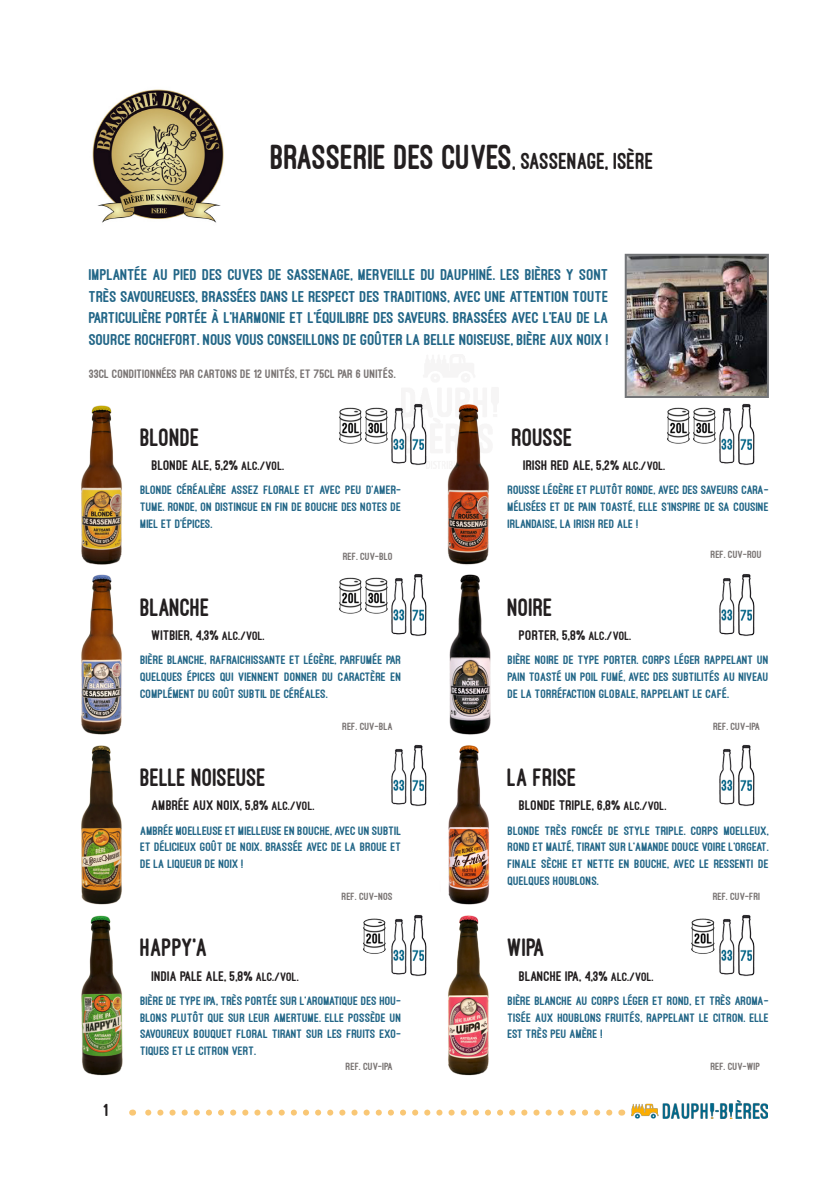
<style>
.page{position:relative;width:840px;height:1191px;background:#fff}
.page>*{position:absolute;margin:0;border:0;box-sizing:border-box;transform-origin:0 0}
.Titre_Brasserie{font:800 36px "Ostrich Sans";color:#231f20}
.Titre_Bière{font:800 26px "Ostrich Sans";color:#231f20}
.Texte_bière{font:800 18px "Ostrich Sans";color:#231f20;scale:1.11 1}
.Description_Brasseri{font:800 16.2px/21.6px "Ostrich Sans";color:#226687;text-align:justify;scale:1.11 1}
.Style_Bière{font:800 14.4px "Ostrich Sans";color:#231f20;scale:1.11 1}
.Texte_bière-2{font:800 12.6px/16.8px "Ostrich Sans";color:#226687;text-align:justify;scale:1.11 1}
.Conditionnement{font:800 12.6px "Ostrich Sans";color:#7a7574;scale:1.11 1}
.Référence{font:800 10.8px "Ostrich Sans";color:#7a7574;scale:1.11 1}
.s1{font-size:24px}
.s2{font-size:12.6px}
</style>
<div class="page">
<img style="left:92px;top:89px;width:132px;height:134px">
<img style="left:627px;top:257px;width:138px;height:138px">
<div style="left:624px;top:254px;width:144px;height:144px;border:2px solid #727477"></div>
<img style="left:447px;top:404px;width:42px;height:161px">
<img style="left:81px;top:405px;width:42px;height:671px">
<img style="left:449px;top:574px;width:42px;height:161px">
<img style="left:631px;top:1100px;width:136px;height:19px">
<svg style="left:132px;top:1109px;width:477px;height:6px"></svg>
<img style="left:448px;top:745px;width:42px;height:331px">
<img style="left:719px;top:408px;width:5px;height:56px">
<img style="left:724px;top:403px;width:31px;height:63px">
<img style="left:667px;top:407px;width:20px;height:37px">
<img style="left:687px;top:407px;width:34px;height:47px">
<img style="left:391px;top:408px;width:6px;height:56px">
<img style="left:397px;top:403px;width:30px;height:63px">
<img style="left:339px;top:407px;width:20px;height:37px">
<img style="left:359px;top:407px;width:34px;height:47px">
<img style="left:391px;top:578px;width:6px;height:57px">
<img style="left:397px;top:574px;width:30px;height:62px">
<img style="left:339px;top:577px;width:20px;height:37px">
<img style="left:359px;top:577px;width:34px;height:47px">
<img style="left:391px;top:919px;width:6px;height:56px">
<img style="left:397px;top:914px;width:30px;height:63px">
<img style="left:363px;top:918px;width:29px;height:46px">
<img style="left:719px;top:919px;width:5px;height:56px">
<img style="left:724px;top:914px;width:31px;height:63px">
<img style="left:691px;top:918px;width:24px;height:36px">
<img style="left:719px;top:578px;width:5px;height:57px">
<img style="left:724px;top:574px;width:31px;height:62px">
<img style="left:719px;top:749px;width:5px;height:56px">
<img style="left:724px;top:744px;width:31px;height:63px">
<img style="left:391px;top:749px;width:6px;height:56px">
<img style="left:397px;top:744px;width:30px;height:63px">
<p class="Titre_Brasserie" style="left:270px;top:138px;width:384px">BRASSERIE DES CUVES<span class="s1">, SASSENAGE, ISÈRE</span></p>
<p class="Description_Brasseri" style="left:89px;top:264px;width:469px">IMPLANTÉE AU PIED DES CUVES DE SASSENAGE, MERVEILLE DU DAUPHINÉ. LES BIÈRES Y SONT TRÈS SAVOUREUSES, BRASSÉES DANS LE RESPECT DES TRADITIONS, AVEC UNE ATTENTION TOUTE PARTICULIÈRE PORTÉE À L’HARMONIE ET L’ÉQUILIBRE DES SAVEURS. BRASSÉES AVEC L’EAU DE LA SOURCE ROCHEFORT. NOUS VOUS CONSEILLONS DE GOÛTER LA BELLE NOISEUSE, BIÈRE AUX NOIX !</p>
<p class="Conditionnement" style="left:89px;top:367px;width:278px">33CL CONDITIONNÉES PAR CARTONS DE 12 UNITÉS, ET 75CL PAR 6 UNITÉS.</p>
<p class="Titre_Bière" style="left:140px;top:423px;width:61px">BLONDE</p>
<p class="Texte_bière-2" style="left:140px;top:482px;width:236px">BLONDE CÉRÉALIÈRE ASSEZ FLORALE ET AVEC PEU D’AMER-TUME. RONDE, ON DISTINGUE EN FIN DE BOUCHE DES NOTES DE MIEL ET D’ÉPICES.</p>
<p class="Style_Bière" style="left:152px;top:458px;width:121px">BLONDE ALE, 5,2% <span class="s2">ALC./VOL.</span></p>
<p class="Titre_Bière" style="left:512px;top:423px;width:62px">ROUSSE</p>
<p class="Texte_bière-2" style="left:507px;top:482px;width:236px">ROUSSE LÉGÈRE ET PLUTÔT RONDE, AVEC DES SAVEURS CARA-MÉLISÉES ET DE PAIN TOASTÉ, ELLE S’INSPIRE DE SA COUSINE IRLANDAISE, LA IRISH RED ALE !</p>
<p class="Style_Bière" style="left:523px;top:458px;width:129px">IRISH RED ALE, 5,2% <span class="s2">ALC./VOL.</span></p>
<p class="Référence" style="left:343px;top:550px;width:47px">REF. CUV-BLO</p>
<p class="Référence" style="left:710px;top:549px;width:47px">REF. CUV-ROU</p>
<p class="Texte_bière" style="left:104px;top:1100px;width:6px">1</p>
<p class="Titre_Bière" style="left:140px;top:593px;width:71px">BLANCHE</p>
<p class="Texte_bière-2" style="left:140px;top:652px;width:236px">BIÈRE BLANCHE, RAFRAICHISSANTE ET LÉGÈRE, PARFUMÉE PAR QUELQUES ÉPICES QUI VIENNENT DONNER DU CARACTÈRE EN COMPLÉMENT DU GOÛT SUBTIL DE CÉRÉALES.</p>
<p class="Style_Bière" style="left:152px;top:628px;width:103px">WITBIER, 4,3% <span class="s2">ALC./VOL.</span></p>
<p class="Référence" style="left:342px;top:720px;width:47px">REF. CUV-BLA</p>
<p class="Titre_Bière" style="left:140px;top:763px;width:127px">BELLE NOISEUSE</p>
<p class="Texte_bière-2" style="left:140px;top:822px;width:236px">AMBRÉE MOELLEUSE ET MIELLEUSE EN BOUCHE, AVEC UN SUBTIL ET DÉLICIEUX GOÛT DE NOIX. BRASSÉE AVEC DE LA BROUE ET DE LA LIQUEUR DE NOIX !</p>
<p class="Style_Bière" style="left:152px;top:798px;width:148px">AMBRÉE AUX NOIX, 5,8% <span class="s2">ALC./VOL.</span></p>
<p class="Référence" style="left:342px;top:890px;width:47px">REF. CUV-NOS</p>
<p class="Titre_Bière" style="left:140px;top:933px;width:69px">HAPPY’A</p>
<p class="Texte_bière-2" style="left:140px;top:992px;width:236px">BIÈRE DE TYPE IPA, TRÈS PORTÉE SUR L’AROMATIQUE DES HOU-BLONS PLUTÔT QUE SUR LEUR AMERTUME. ELLE POSSÈDE UN SAVOUREUX BOUQUET FLORAL TIRANT SUR LES FRUITS EXO-TIQUES ET LE CITRON VERT.</p>
<p class="Style_Bière" style="left:152px;top:968px;width:134px">INDIA PALE ALE, 5,8% <span class="s2">ALC./VOL.</span></p>
<p class="Référence" style="left:346px;top:1060px;width:44px">REF. CUV-IPA</p>
<p class="Titre_Bière" style="left:507px;top:593px;width:47px">NOIRE</p>
<p class="Texte_bière-2" style="left:507px;top:652px;width:236px">BIÈRE NOIRE DE TYPE PORTER. CORPS LÉGER RAPPELANT UN PAIN TOASTÉ UN POIL FUMÉ, AVEC DES SUBTILITÉS AU NIVEAU DE LA TORRÉFACTION GLOBALE, RAPPELANT LE CAFÉ.</p>
<p class="Style_Bière" style="left:519px;top:628px;width:102px">PORTER, 5,8% <span class="s2">ALC./VOL.</span></p>
<p class="Référence" style="left:713px;top:720px;width:44px">REF. CUV-IPA</p>
<p class="Titre_Bière" style="left:507px;top:763px;width:71px">LA FRISE</p>
<p class="Texte_bière-2" style="left:507px;top:822px;width:236px">BLONDE TRÈS FONCÉE DE STYLE TRIPLE. CORPS MOELLEUX, ROND ET MALTÉ, TIRANT SUR L’AMANDE DOUCE VOIRE L’ORGEAT.<br>FINALE SÈCHE ET NETTE EN BOUCHE, AVEC LE RESSENTI DE QUELQUES HOUBLONS.</p>
<p class="Style_Bière" style="left:519px;top:798px;width:134px">BLONDE TRIPLE, 6,8% <span class="s2">ALC./VOL.</span></p>
<p class="Référence" style="left:712px;top:890px;width:44px">REF. CUV-FRI</p>
<p class="Titre_Bière" style="left:507px;top:933px;width:39px">WIPA</p>
<p class="Texte_bière-2" style="left:507px;top:992px;width:236px">BIÈRE BLANCHE AU CORPS LÉGER ET ROND, ET TRÈS AROMA-TISÉE AUX HOUBLONS FRUITÉS, RAPPELANT LE CITRON. ELLE EST TRÈS PEU AMÈRE !</p>
<p class="Style_Bière" style="left:519px;top:968px;width:123px">BLANCHE IPA, 4,3% <span class="s2">ALC./VOL.</span></p>
<p class="Référence" style="left:710px;top:1060px;width:46px">REF. CUV-WIP</p>
</div>
